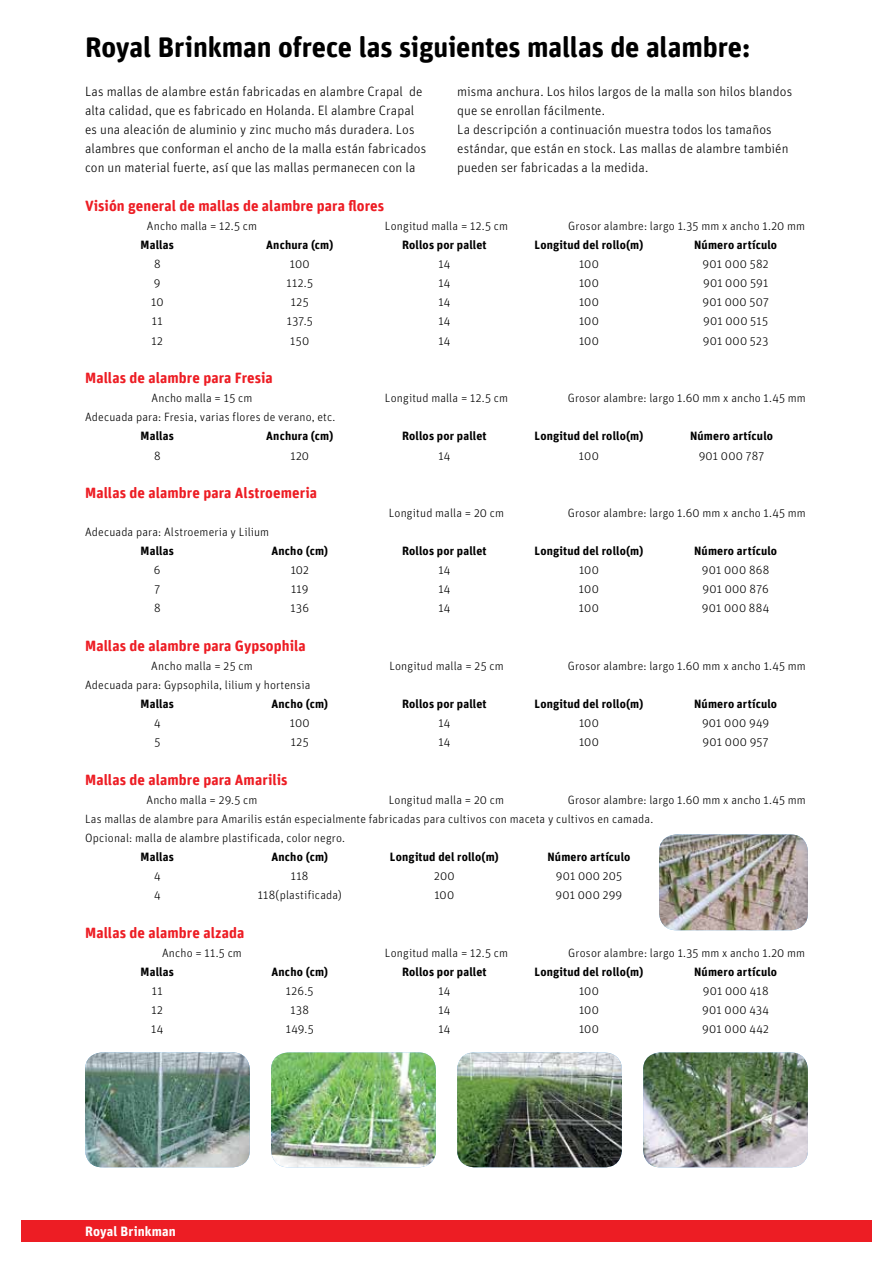
<style>
.page{position:relative;width:893px;height:1263px;background:#fff}
.page>*{position:absolute;margin:0;border:0;box-sizing:border-box;transform-origin:0 0}
.t1{font:700 28.5px "Unit Rounded Offc Pro";letter-spacing:-.005em;color:#000}
.t2{font:700 15px "Unit Rounded Offc Pro";letter-spacing:.005em;color:#ed1d24}
.t3{font:300 13.5px/19.2px "Unit";letter-spacing:.01em;color:#000}
.t4{font:700 13.5px "Unit";letter-spacing:.01em;color:#fff}
.t5{font:300 12px/19.2px "Unit";letter-spacing:.015em;color:#000}
.t6{font:700 12px "Unit";letter-spacing:.015em;color:#000}
</style>
<div class="page">
<div style="left:21px;top:1220px;width:851px;height:22px;background:#ed1d24"></div>
<img style="left:271px;top:1052px;width:165px;height:115px">
<img style="left:85px;top:1052px;width:165px;height:115px">
<img style="left:457px;top:1052px;width:165px;height:115px">
<img style="left:643px;top:1052px;width:165px;height:115px">
<img style="left:659px;top:834px;width:149px;height:96px">
<h1 class="t1" style="left:85px;top:27px;width:667px">Royal Brinkman ofrece las siguientes mallas de alambre:</h1>
<p class="t3" style="left:85px;top:81px;width:343px">Las mallas de alambre están fabricadas en alambre Crapal de alta calidad, que es fabricado en Holanda. El alambre Crapal es una aleación de aluminio y zinc mucho más duradera. Los alambres que conforman el ancho de la malla están fabricados con un material fuerte, así que las mallas permanecen con la</p>
<p class="t3" style="left:457px;top:81px;width:337px">misma anchura. Los hilos largos de la malla son hilos blandos que se enrollan fácilmente.<br>La descripción a continuación muestra todos los tamaños estándar, que están en stock. Las mallas de alambre también pueden ser fabricadas a la medida.</p>
<p class="t2" style="left:85px;top:194px;width:301px">Visión general de mallas de alambre para flores</p>
<p class="t5" style="left:147px;top:216px;width:112px">Ancho malla = 12.5 cm</p>
<p class="t5" style="left:385px;top:216px;width:125px">Longitud malla = 12.5 cm</p>
<p class="t5" style="left:568px;top:216px;width:238px">Grosor alambre: largo 1.35 mm x ancho 1.20 mm</p>
<p class="t6" style="left:141px;top:237px;width:35px">Mallas</p>
<p class="t6" style="left:266px;top:237px;width:69px">Anchura (cm)</p>
<p class="t6" style="left:402px;top:237px;width:86px">Rollos por pallet</p>
<p class="t6" style="left:534px;top:237px;width:110px">Longitud del rollo(m)</p>
<p class="t6" style="left:694px;top:237px;width:85px">Número artículo</p>
<p class="t5" style="left:154px;top:254px;width:8px">8</p>
<p class="t5" style="left:290px;top:254px;width:21px">100</p>
<p class="t5" style="left:438px;top:254px;width:14px">14</p>
<p class="t5" style="left:579px;top:254px;width:21px">100</p>
<p class="t5" style="left:703px;top:254px;width:67px">901 000 582</p>
<p class="t5" style="left:154px;top:273px;width:8px">9</p>
<p class="t5" style="left:287px;top:273px;width:28px">112.5</p>
<p class="t5" style="left:438px;top:273px;width:14px">14</p>
<p class="t5" style="left:579px;top:273px;width:21px">100</p>
<p class="t5" style="left:703px;top:273px;width:67px">901 000 591</p>
<p class="t5" style="left:151px;top:292px;width:14px">10</p>
<p class="t5" style="left:291px;top:292px;width:19px">125</p>
<p class="t5" style="left:438px;top:292px;width:14px">14</p>
<p class="t5" style="left:579px;top:292px;width:21px">100</p>
<p class="t5" style="left:702px;top:292px;width:68px">901 000 507</p>
<p class="t5" style="left:152px;top:311px;width:12px">11</p>
<p class="t5" style="left:287px;top:311px;width:28px">137.5</p>
<p class="t5" style="left:438px;top:311px;width:14px">14</p>
<p class="t5" style="left:579px;top:311px;width:21px">100</p>
<p class="t5" style="left:703px;top:311px;width:66px">901 000 515</p>
<p class="t5" style="left:152px;top:331px;width:13px">12</p>
<p class="t5" style="left:290px;top:331px;width:21px">150</p>
<p class="t5" style="left:438px;top:331px;width:14px">14</p>
<p class="t5" style="left:579px;top:331px;width:21px">100</p>
<p class="t5" style="left:703px;top:331px;width:67px">901 000 523</p>
<p class="t2" style="left:85px;top:367px;width:189px">Mallas de alambre para Fresia</p>
<p class="t5" style="left:152px;top:388px;width:102px">Ancho malla = 15 cm</p>
<p class="t5" style="left:385px;top:388px;width:125px">Longitud malla = 12.5 cm</p>
<p class="t5" style="left:568px;top:388px;width:240px">Grosor alambre: largo 1.60 mm x ancho 1.45 mm</p>
<p class="t5" style="left:85px;top:407px;width:252px">Adecuada para: Fresia, varias flores de verano, etc.</p>
<p class="t6" style="left:141px;top:428px;width:35px">Mallas</p>
<p class="t6" style="left:266px;top:428px;width:69px">Anchura (cm)</p>
<p class="t6" style="left:402px;top:428px;width:86px">Rollos por pallet</p>
<p class="t6" style="left:534px;top:428px;width:110px">Longitud del rollo(m)</p>
<p class="t6" style="left:690px;top:428px;width:85px">Número artículo</p>
<p class="t5" style="left:154px;top:446px;width:8px">8</p>
<p class="t5" style="left:290px;top:446px;width:20px">120</p>
<p class="t5" style="left:438px;top:446px;width:14px">14</p>
<p class="t5" style="left:579px;top:446px;width:21px">100</p>
<p class="t5" style="left:699px;top:446px;width:67px">901 000 787</p>
<p class="t2" style="left:85px;top:481px;width:234px">Mallas de alambre para Alstroemeria</p>
<p class="t5" style="left:389px;top:503px;width:117px">Longitud malla = 20 cm</p>
<p class="t5" style="left:568px;top:503px;width:240px">Grosor alambre: largo 1.60 mm x ancho 1.45 mm</p>
<p class="t5" style="left:85px;top:522px;width:186px">Adecuada para: Alstroemeria y Lilium</p>
<p class="t6" style="left:141px;top:543px;width:35px">Mallas</p>
<p class="t6" style="left:271px;top:543px;width:58px">Ancho (cm)</p>
<p class="t6" style="left:402px;top:543px;width:86px">Rollos por pallet</p>
<p class="t6" style="left:534px;top:543px;width:110px">Longitud del rollo(m)</p>
<p class="t6" style="left:694px;top:543px;width:85px">Número artículo</p>
<p class="t5" style="left:154px;top:560px;width:8px">6</p>
<p class="t5" style="left:291px;top:560px;width:20px">102</p>
<p class="t5" style="left:438px;top:560px;width:14px">14</p>
<p class="t5" style="left:579px;top:560px;width:21px">100</p>
<p class="t5" style="left:702px;top:560px;width:69px">901 000 868</p>
<p class="t5" style="left:154px;top:579px;width:7px">7</p>
<p class="t5" style="left:291px;top:579px;width:19px">119</p>
<p class="t5" style="left:438px;top:579px;width:14px">14</p>
<p class="t5" style="left:579px;top:579px;width:21px">100</p>
<p class="t5" style="left:702px;top:579px;width:68px">901 000 876</p>
<p class="t5" style="left:154px;top:598px;width:8px">8</p>
<p class="t5" style="left:290px;top:598px;width:20px">136</p>
<p class="t5" style="left:438px;top:598px;width:14px">14</p>
<p class="t5" style="left:579px;top:598px;width:21px">100</p>
<p class="t5" style="left:702px;top:598px;width:69px">901 000 884</p>
<p class="t2" style="left:85px;top:635px;width:222px">Mallas de alambre para Gypsophila</p>
<p class="t5" style="left:151px;top:656px;width:103px">Ancho malla = 25 cm</p>
<p class="t5" style="left:389px;top:656px;width:116px">Longitud malla = 25 cm</p>
<p class="t5" style="left:568px;top:656px;width:240px">Grosor alambre: largo 1.60 mm x ancho 1.45 mm</p>
<p class="t5" style="left:85px;top:675px;width:227px">Adecuada para: Gypsophila, lilium y hortensia</p>
<p class="t6" style="left:141px;top:696px;width:35px">Mallas</p>
<p class="t6" style="left:271px;top:696px;width:58px">Ancho (cm)</p>
<p class="t6" style="left:402px;top:696px;width:86px">Rollos por pallet</p>
<p class="t6" style="left:534px;top:696px;width:110px">Longitud del rollo(m)</p>
<p class="t6" style="left:694px;top:696px;width:85px">Número artículo</p>
<p class="t5" style="left:154px;top:713px;width:8px">4</p>
<p class="t5" style="left:290px;top:713px;width:21px">100</p>
<p class="t5" style="left:438px;top:713px;width:14px">14</p>
<p class="t5" style="left:579px;top:713px;width:21px">100</p>
<p class="t5" style="left:702px;top:713px;width:69px">901 000 949</p>
<p class="t5" style="left:154px;top:732px;width:7px">5</p>
<p class="t5" style="left:291px;top:732px;width:19px">125</p>
<p class="t5" style="left:438px;top:732px;width:14px">14</p>
<p class="t5" style="left:579px;top:732px;width:21px">100</p>
<p class="t5" style="left:703px;top:732px;width:68px">901 000 957</p>
<p class="t2" style="left:85px;top:768px;width:204px">Mallas de alambre para Amarilis</p>
<p class="t5" style="left:146px;top:790px;width:112px">Ancho malla = 29.5 cm</p>
<p class="t5" style="left:389px;top:790px;width:117px">Longitud malla = 20 cm</p>
<p class="t5" style="left:85px;top:790px;width:722px;text-indent:483px">Grosor alambre: largo 1.60 mm x ancho 1.45 mm<br>Las mallas de alambre para Amarilis están especialmente fabricadas para cultivos con maceta y cultivos en camada.<br>Opcional: malla de alambre plastificada, color negro.</p>
<p class="t6" style="left:141px;top:849px;width:35px">Mallas</p>
<p class="t6" style="left:271px;top:849px;width:58px">Ancho (cm)</p>
<p class="t6" style="left:390px;top:849px;width:110px">Longitud del rollo(m)</p>
<p class="t6" style="left:547px;top:849px;width:85px">Número artículo</p>
<p class="t5" style="left:154px;top:866px;width:8px">4</p>
<p class="t5" style="left:291px;top:866px;width:19px">118</p>
<p class="t5" style="left:434px;top:866px;width:22px">200</p>
<p class="t5" style="left:556px;top:866px;width:68px">901 000 205</p>
<p class="t5" style="left:154px;top:885px;width:8px">4</p>
<p class="t5" style="left:258px;top:885px;width:86px">118(plastificada)</p>
<p class="t5" style="left:434px;top:885px;width:21px">100</p>
<p class="t5" style="left:556px;top:885px;width:68px">901 000 299</p>
<p class="t2" style="left:85px;top:922px;width:161px">Mallas de alambre alzada</p>
<p class="t5" style="left:162px;top:943px;width:81px">Ancho = 11.5 cm</p>
<p class="t5" style="left:385px;top:943px;width:125px">Longitud malla = 12.5 cm</p>
<p class="t5" style="left:568px;top:943px;width:238px">Grosor alambre: largo 1.35 mm x ancho 1.20 mm</p>
<p class="t6" style="left:141px;top:964px;width:35px">Mallas</p>
<p class="t6" style="left:271px;top:964px;width:58px">Ancho (cm)</p>
<p class="t6" style="left:402px;top:964px;width:86px">Rollos por pallet</p>
<p class="t6" style="left:534px;top:964px;width:110px">Longitud del rollo(m)</p>
<p class="t6" style="left:694px;top:964px;width:85px">Número artículo</p>
<p class="t5" style="left:152px;top:981px;width:12px">11</p>
<p class="t5" style="left:286px;top:981px;width:29px">126.5</p>
<p class="t5" style="left:438px;top:981px;width:14px">14</p>
<p class="t5" style="left:579px;top:981px;width:21px">100</p>
<p class="t5" style="left:703px;top:981px;width:67px">901 000 418</p>
<p class="t5" style="left:152px;top:1000px;width:13px">12</p>
<p class="t5" style="left:290px;top:1000px;width:20px">138</p>
<p class="t5" style="left:438px;top:1000px;width:14px">14</p>
<p class="t5" style="left:579px;top:1000px;width:21px">100</p>
<p class="t5" style="left:702px;top:1000px;width:68px">901 000 434</p>
<p class="t5" style="left:151px;top:1019px;width:14px">14</p>
<p class="t5" style="left:286px;top:1019px;width:29px">149.5</p>
<p class="t5" style="left:438px;top:1019px;width:14px">14</p>
<p class="t5" style="left:579px;top:1019px;width:21px">100</p>
<p class="t5" style="left:702px;top:1019px;width:68px">901 000 442</p>
<p class="t4" style="left:85px;top:1223px;width:92px">Royal Brinkman</p>
</div>
